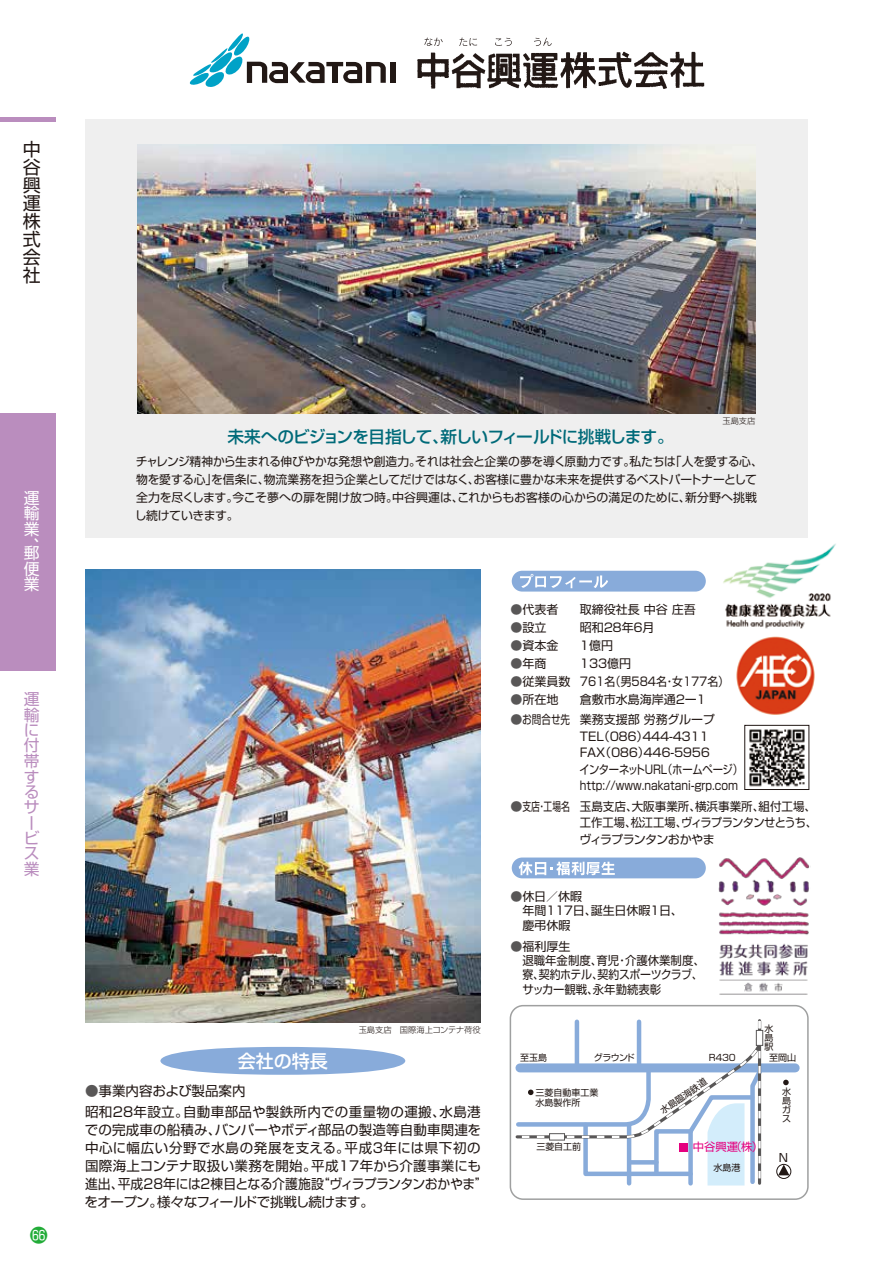
<style>
.page{position:relative;width:893px;height:1263px;background:#fff}
.page>*{position:absolute;margin:0;border:0;box-sizing:border-box;transform-origin:0 0}
.t1{font:18px/18px "Shin Go Pro";color:#221815;text-align:justify}
.t2{font:500 18px "Shin Go Pro";color:#fff}
.t3{font:500 16.65px "Shin Go Pro";letter-spacing:-.055em;color:#006a79}
.t4{font:15.75px/15.5px "Shin Go Pro";color:#ba8dbe}
.t5{font:15.75px/15.8px "Shin Go Pro";color:#fff;text-align:justify}
.t6{font:13.5px/18px "Shin Go Pro";letter-spacing:.005em;color:#221815}
.t7{font:12px/18px "Shin Go Pro";letter-spacing:-.005em;color:#221815}
.t8{font:12px/16.5px "Shin Go Pro";letter-spacing:-.005em;color:#221815;text-align:justify;scale:.96 1}
.t9{font:12px "Shin Go Pro";letter-spacing:-.005em;color:#221815;scale:.73 1}
.t10{font:12px "Shin Go Pro";letter-spacing:-.005em;color:#221815;scale:.8 1}
.t11{font:11.4px "Shin Go Pro";color:#221815}
.t12{font:11.25px "Shin Go Pro";color:#e4007f}
.t13{font:9px/8.9px "Shin Go Pro";color:#221815;text-align:justify}
.t14{font:300 8.25px "Shin Go Pro";color:#221815}
.s1{color:#595757}
</style>
<div class="page">
<img style="left:736px;top:643px;width:79px;height:72px">
<div style="left:160px;top:1047px;width:245px;height:28px;background:#88abda;border-radius:50%"></div>
<div style="left:85px;top:119px;width:723px;height:419px;background:#efefef"></div>
<div style="left:510px;top:1005px;width:299px;height:195px;border:2px solid #9fa0a0;border-radius:13px"></div>
<img style="left:417px;top:37px;width:288px;height:52px">
<div style="left:520px;top:1063px;width:275px;height:9px;background:#88abda"></div>
<svg style="left:515px;top:1019px;width:253px;height:167px"></svg>
<div style="left:756px;top:1030px;width:7px;height:15px;background:#fff;border:1px solid #595757"></div>
<div style="left:549px;top:1134px;width:15px;height:6px;background:#fff"></div>
<div style="left:549px;top:1133px;width:16px;height:7px;border:1px solid #595757"></div>
<hr style="left:629px;top:1160px;width:27px;height:4px;background:#88abda">
<svg style="left:783px;top:1080px;width:6px;height:5px"></svg>
<div style="left:776px;top:1164px;width:15px;height:15px;border:1px solid #221815;border-radius:50%"></div>
<svg style="left:778px;top:1164px;width:11px;height:11px"></svg>
<img style="left:85px;top:569px;width:396px;height:453px">
<div style="left:390px;top:62px;width:6px;height:21px;background:#221815"></div>
<svg style="left:189px;top:33px;width:197px;height:54px"></svg>
<div style="left:512px;top:571px;width:194px;height:21px;background:#88abda;border-radius:10px"></div>
<svg style="left:520px;top:574px;width:88px;height:14px"></svg>
<div style="left:512px;top:857px;width:194px;height:21px;background:#88abda;border-radius:10px"></div>
<svg style="left:519px;top:862px;width:96px;height:13px"></svg>
<img style="left:749px;top:729px;width:56px;height:58px">
<div style="left:744px;top:725px;width:65px;height:65px;border:1px solid #221815"></div>
<img style="left:137px;top:145px;width:619px;height:268px">
<img style="left:718px;top:857px;width:93px;height:138px">
<img style="left:723px;top:543px;width:113px;height:100px">
<div style="left:0;top:413px;width:55px;height:258px;background:#ba8dbe"></div>
<hr style="left:0;top:117px;width:55px;height:4px;background:#ba8dbe">
<h1 class="t1" style="left:23px;top:138px;width:19px">中谷興運株式会社</h1>
<h3 class="t5" style="left:24px;top:488px;width:17px">運輸業、</h3>
<h3 class="t5" style="left:24px;top:543px;width:17px">郵便業</h3>
<h3 class="t4" style="left:24px;top:689px;width:17px">運輸に付帯するサービス業</h3>
<p class="t14" style="left:722px;top:414px;width:34px">玉島支店</p>
<h2 class="t3" style="left:227px;top:423px;width:448px">未来へのビジョンを目指して、新しいフィールドに挑戦します。</h2>
<p class="t7" style="left:135px;top:451px;width:629px">チャレンジ精神から生まれる伸びやかな発想や創造力。それは社会と企業の夢を導く原動力です。私たちは「人を愛する心、物を愛する心」を信条に、物流業務を担う企業としてだけではなく、お客様に豊かな未来を提供するベストパートナーとして全力を尽くします。今こそ夢への扉を開け放つ時。中谷興運は、これからもお客様の心からの満足のために、新分野へ挑戦し続けていきます。</p>
<p class="t7" style="left:510px;top:599px;width:49px"><span class="s1">●</span>代表者</p>
<p class="t7" style="left:510px;top:617px;width:37px"><span class="s1">●</span>設立</p>
<p class="t7" style="left:510px;top:635px;width:49px"><span class="s1">●</span>資本金</p>
<p class="t7" style="left:510px;top:653px;width:37px"><span class="s1">●</span>年商</p>
<p class="t7" style="left:510px;top:671px;width:61px"><span class="s1">●</span>従業員数</p>
<p class="t7" style="left:510px;top:689px;width:49px"><span class="s1">●</span>所在地</p>
<p class="t10" style="left:510px;top:710px;width:76px"><span class="s1">●</span>お問合せ先</p>
<p class="t9" style="left:510px;top:796px;width:83px"><span class="s1">●</span>支店・工場名</p>
<p class="t7" style="left:580px;top:599px;width:151px">取締役社長 中谷 庄吾<br>昭和２８年６月<br>1億円<br>133億円<br>761名（男584名・女１77名）倉敷市水島海岸通２ー１</p>
<p class="t7" style="left:580px;top:710px;width:165px;line-height:16.5px">業務支援部 労務グループ<br>TEL（０８６）４４４-４３１１<br>FAX（０８６）４４６-５９５６<br>インターネットURL（ホームページ）http://www.nakatani-grp.com</p>
<p class="t8" style="left:580px;top:796px;width:249px">玉島支店、大阪事業所、横浜事業所、組付工場、工作工場、松江工場、ヴィラプランタンせとうち、ヴィラプランタンおかやま</p>
<p class="t7" style="left:510px;top:888px;width:174px;line-height:14.4px"><span class="s1">●</span>休日／休暇<br>　年間１１７日、誕生日休暇１日、　慶弔休暇</p>
<p class="t7" style="left:522px;top:937px;width:184px;line-height:14.4px;text-indent:-12px"><span class="s1">●</span>福利厚生<br>退職年金制度、育児・介護休業制度、寮、契約ホテル、契約スポーツクラブ、サッカー観戦、永年勤続表彰</p>
<p class="t13" style="left:764px;top:1023px;width:10px">水島駅</p>
<p class="t14" style="left:359px;top:1023px;width:123px">玉島支店　国際海上コンテナ荷役</p>
<h1 class="t2" style="left:238px;top:1046px;width:91px">会社の特長</h1>
<p class="t13" style="left:520px;top:1052px;width:28px">至玉島</p>
<p class="t13" style="left:709px;top:1052px;width:29px">R４３０</p>
<p class="t13" style="left:769px;top:1052px;width:28px">至岡山</p>
<p class="t13" style="left:594px;top:1052px;width:43px">グラウンド</p>
<p class="t6" style="left:85px;top:1079px;width:397px;line-height:21px"><span class="s1">●</span>事業内容および製品案内<br>昭和２８年設立。自動車部品や製鉄所内での重量物の運搬、水島港</p>
<p class="t6" style="left:85px;top:1119px;width:405px">での完成車の船積み、バンパーやボディ部品の製造等自動車関連を中心に幅広い分野で水島の発展を支える。平成３年には県下初の国際海上コンテナ取扱い業務を開始。平成１７年から介護事業にも進出、平成28年には2棟目となる介護施設“ヴィラプランタンおかやま”をオープン。様々なフィールドで挑戦し続けます。</p>
<p class="t13" style="left:658px;top:1107px;width:56px;rotate:-35deg">水島臨海鉄道</p>
<p class="t13" style="left:535px;top:1087px;width:64px;line-height:9.6px">三菱自動車工業水島製作所</p>
<p class="t13" style="left:782px;top:1086px;width:10px">水島ガス</p>
<p class="t12" style="left:693px;top:1138px;width:72px">中谷興運（株）</p>
<p class="t11" style="left:779px;top:1148px;width:11px">N</p>
<p class="t13" style="left:536px;top:1141px;width:46px">三菱自工前</p>
<p class="t13" style="left:713px;top:1162px;width:28px">水島港</p>
</div>
